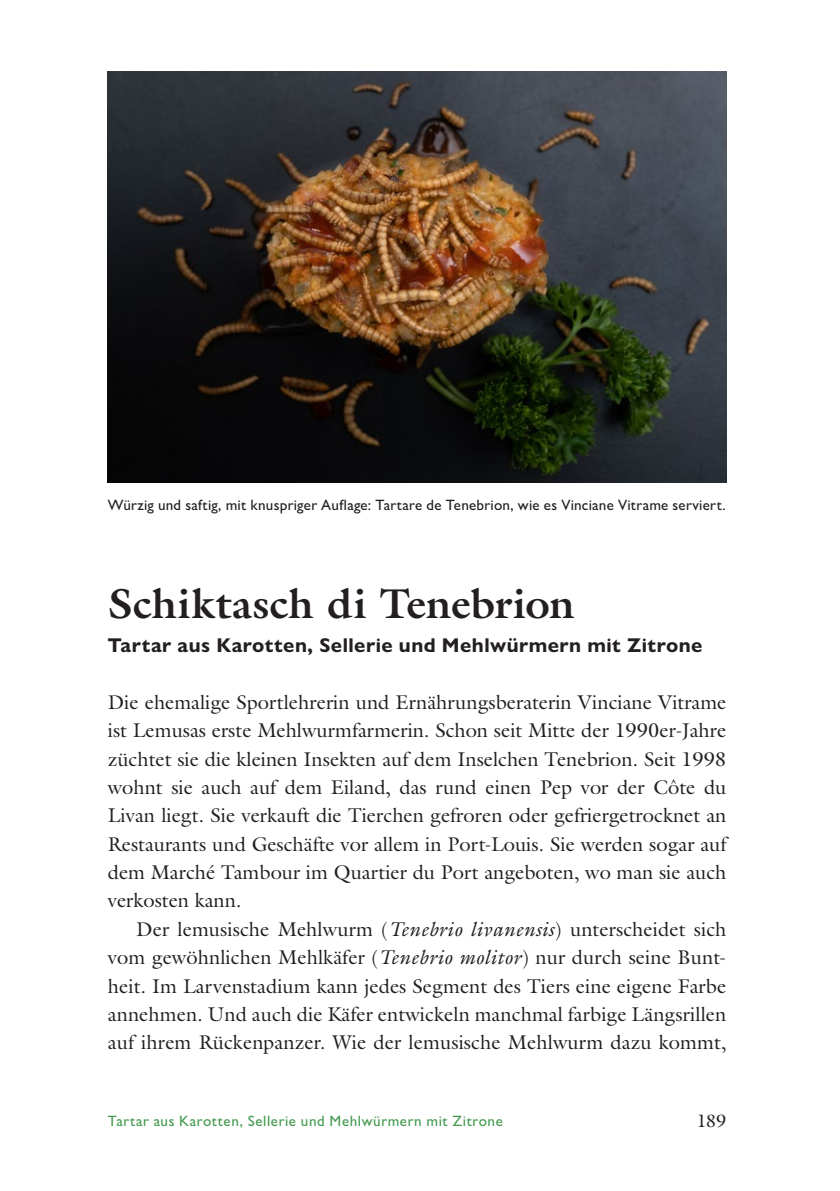
<style>
.page{position:relative;width:840px;height:1191px;background:#fff}
.page>*{position:absolute;margin:0;border:0;box-sizing:border-box;transform-origin:0 0}
.Titel{font:700 42px "Galliard Pro";letter-spacing:.01em;color:#231f20}
.Lauftext_stumpf{font:20px/28.4px "Galliard Pro";color:#231f20;text-align:justify}
.Lauftext{font:20px/28.4px "Galliard Pro";letter-spacing:.005em;color:#231f20;text-align:justify}
.Unterzeile{font:700 20px "Gill Sans Nova";letter-spacing:.025em;color:#231f20}
.t1{font:18px "Galliard Pro";color:#231f20}
.Bildlegende{font:500 15px "Gill Sans Nova";letter-spacing:.015em;color:#231f20}
.t2{font:500 15px "Gill Sans Nova";letter-spacing:.04em;color:#449a50}
.s1{font-style:italic}
</style>
<div class="page">
<img style="left:108px;top:71px;width:618px;height:411px">
<p class="Bildlegende" style="left:108px;top:496px;width:619px">Würzig und saftig, mit knuspriger Auflage: Tartare de Tenebrion, wie es Vinciane Vitrame serviert.</p>
<p class="Titel" style="left:108px;top:576px;width:468px">Schiktasch di Tenebrion</p>
<p class="Unterzeile" style="left:108px;top:633px;width:595px">Tartar aus Karotten, Sellerie und Mehlwürmern mit Zitrone</p>
<p class="Lauftext_stumpf" style="left:108px;top:687px;width:619px">Die ehemalige Sportlehrerin und Ernährungsberaterin Vinciane Vitrame ist Lemusas erste Mehlwurmfarmerin. Schon seit Mitte der 1990er-Jahre züchtet sie die kleinen Insekten auf dem Inselchen Tenebrion. Seit 1998 wohnt sie auch auf dem Eiland, das rund einen Pep vor der Côte du Livan liegt. Sie verkauft die Tierchen gefroren oder gefriergetrocknet an Restaurants und Geschäfte vor allem in Port-Louis. Sie werden sogar auf dem Marché Tambour im Quartier du Port angeboten, wo man sie auch verkosten kann.</p>
<p class="Lauftext" style="left:108px;top:914px;width:619px;text-indent:28px">Der lemusische Mehlwurm (<span class="s1">Tenebrio livanensis</span>) unterscheidet sich vom gewöhnlichen Mehlkäfer (<span class="s1">Tenebrio molitor</span>) nur durch seine Bunt&shy;heit. Im Larvenstadium kann jedes Segment des Tiers eine eigene Farbe annehmen. Und auch die Käfer entwickeln manchmal farbige Längsrillen auf ihrem Rückenpanzer. Wie der lemusische Mehlwurm dazu kommt,</p>
<p class="t2" style="left:108px;top:1111px;width:396px">Tartar aus Karotten, Sellerie und Mehlwürmern mit Zitrone</p>
<p class="t1" style="left:696px;top:1108px;width:31px">189</p>
</div>
